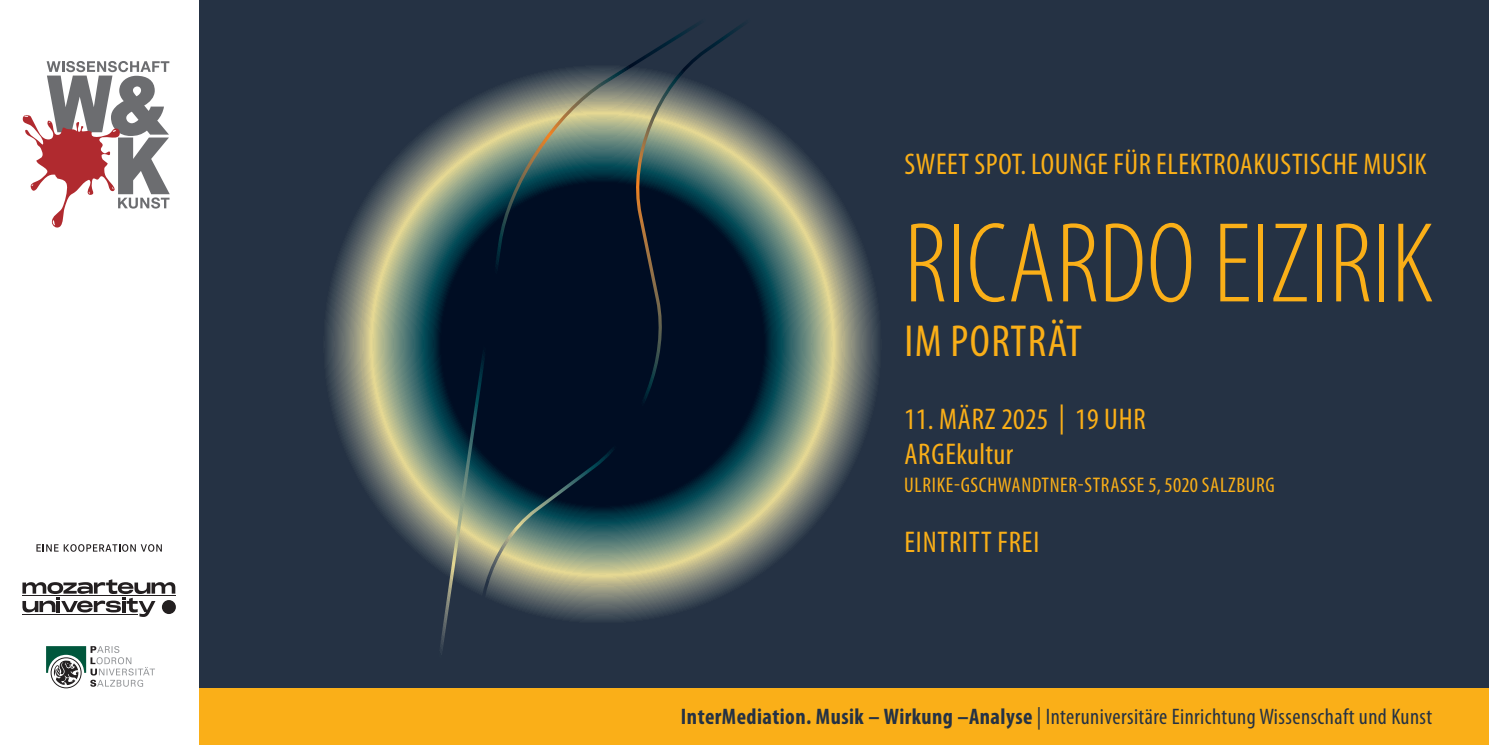
<style>
.page{position:relative;width:1489px;height:745px;background:#fff}
.page>*{position:absolute;margin:0;border:0;box-sizing:border-box;transform-origin:0 0}
.t1{font:300 condensed 115px "Myriad Pro";color:#faaf18}
.t2{font:condensed 45px "Myriad Pro";letter-spacing:.03em;color:#faaf18}
.t3{font:condensed 30px/35px "Myriad Pro";letter-spacing:.02em;color:#faaf18}
.t4{font:condensed 22.5px "Myriad Pro";letter-spacing:.02em;color:#253244}
.t5{font:condensed 21.25px "Myriad Pro";letter-spacing:.03em;color:#faaf18}
.s1{font-weight:700}
</style>
<div class="page">
<div style="left:0;top:0;width:1488px;height:744px;background:#253244"></div>
<svg style="left:318px;top:60px;width:567px;height:567px;background:#778173"></svg>
<svg style="left:739px;top:23px;width:42px;height:568px"></svg>
<svg style="left:425px;top:23px;width:314px;height:627px"></svg>
<div style="left:0;top:687px;width:1488px;height:57px;background:#faaf18"></div>
<div style="left:0;top:0;width:198px;height:744px;background:#fff"></div>
<svg style="left:22px;top:61px;width:148px;height:167px"></svg>
<svg style="left:36px;top:544px;width:126px;height:7px"></svg>
<div style="left:51px;top:657px;width:30px;height:30px;border:1px solid #231f20;border-radius:50%"></div>
<svg style="left:46px;top:646px;width:109px;height:40px"></svg>
<svg style="left:22px;top:579px;width:153px;height:37px"></svg>
<h3 class="t3" style="left:904px;top:146px;width:523px">SWEET SPOT. LOUNGE FÜR ELEKTROAKUSTISCHE MUSIK</h3>
<h1 class="t1" style="left:904px;top:202px;width:531px">RICARDO EIZIRIK</h1>
<h2 class="t2" style="left:904px;top:314px;width:179px">IM PORTRÄT</h2>
<h3 class="t3" style="left:904px;top:401px;width:243px">11. MÄRZ 2025 | 19 UHR<br>ARGEkultur</h3>
<p class="t5" style="left:904px;top:471px;width:372px">ULRIKE-GSCHWANDTNER-STRASSE 5, 5020 SALZBURG</p>
<h3 class="t3" style="left:904px;top:523px;width:137px">EINTRITT FREI</h3>
<p class="t4" style="left:681px;top:702px;width:752px"><span class="s1">InterMediation. Musik – Wirkung –Analyse</span> | Interuniversitäre Einrichtung Wissenschaft und Kunst</p>
</div>
